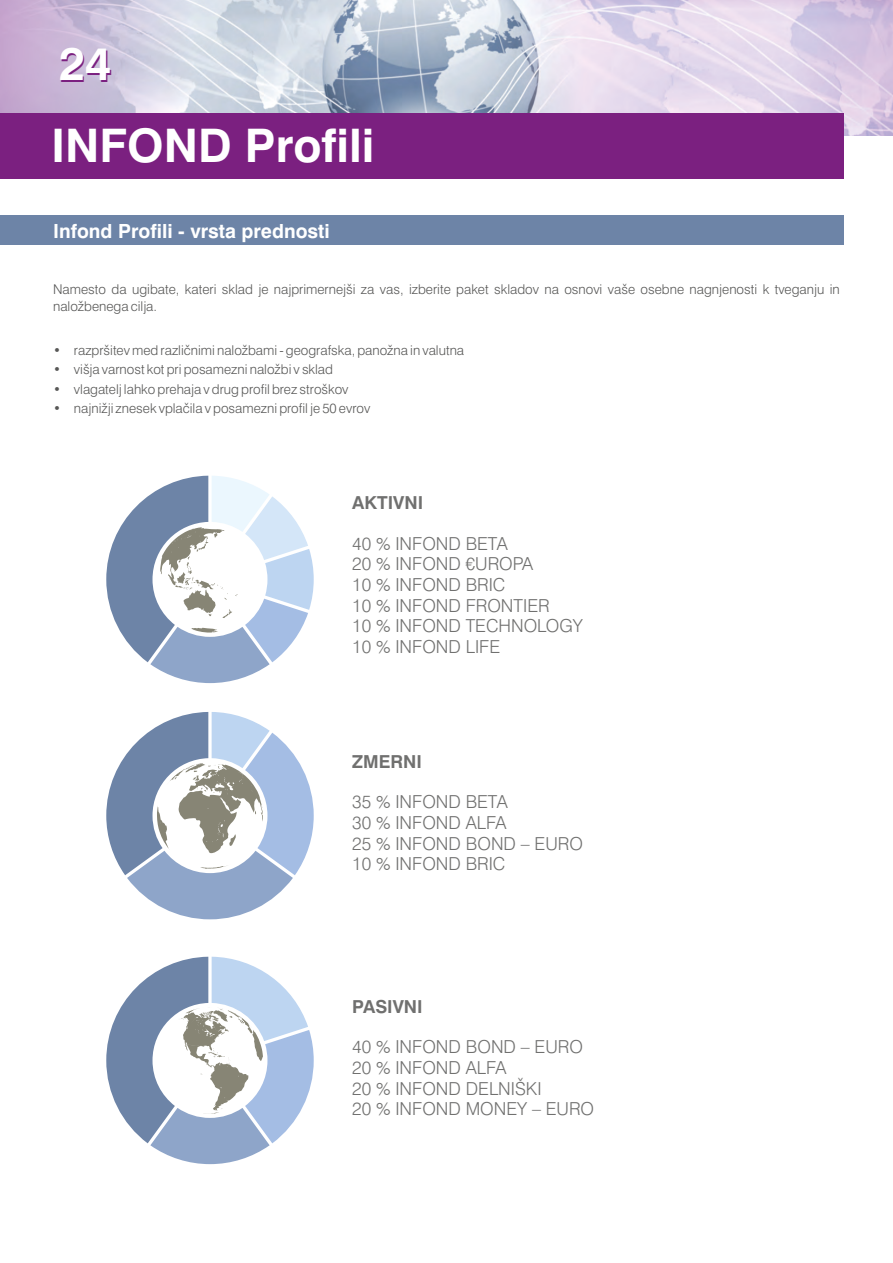
<style>
.page{position:relative;width:893px;height:1263px;background:#fff}
.page>*{position:absolute;margin:0;border:0;box-sizing:border-box;transform-origin:0 0}
.t1{font:700 46.35px "Swiss 721 BT";color:#fff}
.t2{font:700 46.35px "Swiss 721 BT";color:#7b2080}
.t3{font:700 19.5px "Swiss 721 BT";color:#fff}
.t4{font:300 17.85px/20.7px "Swiss 721 BT";color:#70706f}
.t5{font:700 17.85px "Swiss 721 BT";color:#70706f}
.t6{font:300 13.5px/16.2px "Swiss 721 BT";color:#575756}
</style>
<div class="page">
<img style="left:0;top:0;width:893px;height:136px">
<div style="left:0;top:113px;width:844px;height:65px;background:#7b2080"></div>
<div style="left:0;top:215px;width:844px;height:30px;background:#6d84a7"></div>
<svg style="left:106px;top:712px;width:208px;height:207px"></svg>
<svg style="left:106px;top:476px;width:208px;height:207px"></svg>
<svg style="left:106px;top:957px;width:208px;height:207px"></svg>
<h1 class="t2" style="left:60px;top:46px;width:54px">24</h1>
<h1 class="t1" style="left:51px;top:127px;width:325px">INFOND Profili</h1>
<h2 class="t3" style="left:53px;top:223px;width:278px">Infond Profili - vrsta prednosti</h2>
<p class="t6" style="left:53px;top:283px;width:788px">Namesto da ugibate, kateri sklad je najprimernejši za vas, izberite paket skladov na osnovi vaše osebne nagnjenosti k tveganju in naložbenega cilja.</p>
<p class="t6" style="left:53px;top:343px;width:413px">• razpršitev med različnimi naložbami - geografska, panožna in valutna</p>
<p class="t6" style="left:53px;top:363px;width:281px">• višja varnost kot pri posamezni naložbi v sklad</p>
<p class="t6" style="left:53px;top:382px;width:297px">• vlagatelj lahko prehaja v drug profil brez stroškov</p>
<p class="t6" style="left:53px;top:402px;width:319px">• najnižji znesek vplačila v posamezni profil je 50 evrov</p>
<h3 class="t5" style="left:352px;top:496px;width:72px">AKTIVNI</h3>
<h3 class="t4" style="left:352px;top:535px;width:232px">40 % INFOND BETA<br>20 % INFOND €UROPA<br>10 % INFOND BRIC<br>10 % INFOND FRONTIER<br>10 % INFOND TECHNOLOGY<br>10 % INFOND LIFE</h3>
<h3 class="t5" style="left:352px;top:754px;width:71px">ZMERNI</h3>
<h3 class="t4" style="left:352px;top:793px;width:232px">35 % INFOND BETA<br>30 % INFOND ALFA<br>25 % INFOND BOND – EURO<br>10 % INFOND BRIC</h3>
<h3 class="t5" style="left:352px;top:999px;width:72px">PASIVNI</h3>
<h3 class="t4" style="left:352px;top:1038px;width:243px">40 % INFOND BOND – EURO<br>20 % INFOND ALFA<br>20 % INFOND DELNIŠKI<br>20 % INFOND MONEY – EURO</h3>
</div>
